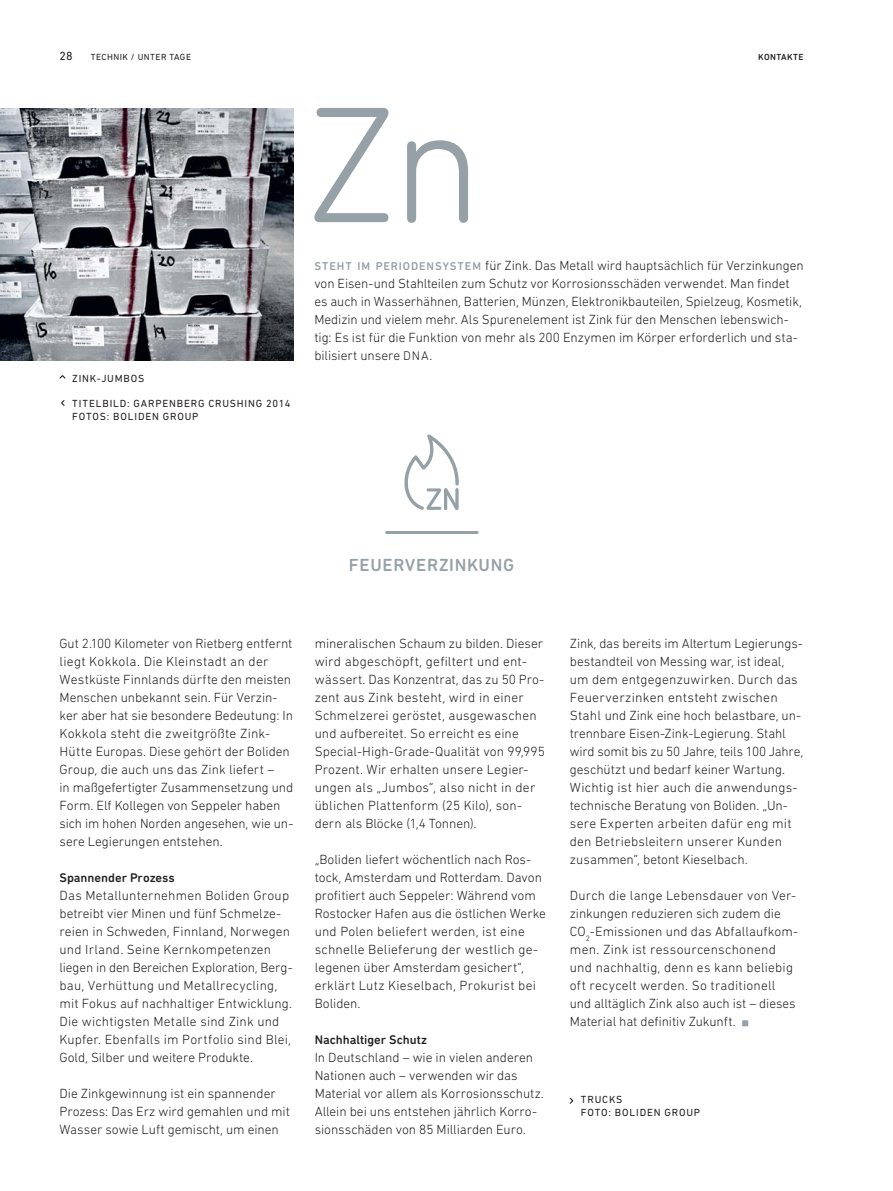
<style>
.page{position:relative;width:893px;height:1191px;background:#fff}
.page>*{position:absolute;margin:0;border:0;box-sizing:border-box;transform-origin:0 0}
.t1{font:300 168px "DIN Next Rounded LT Pro";color:#96a0a7}
.t2{font:500 17.85px "DIN Next Rounded LT Pro";letter-spacing:.04em;color:#96a0a7}
.t3{font:300 13.5px/18px "DIN Next Rounded LT Pro";color:#231f20}
.t4{font:500 12.75px "DIN Next Rounded LT Pro";color:#231f20}
.t5{font:12px "DIN Next Rounded LT Pro";color:#231f20}
.t6{font:10.5px/13.5px "DIN Next Rounded LT Pro";letter-spacing:.08em;color:#231f20}
.t7{font:9px "DIN Next Rounded LT Pro";letter-spacing:.05em;color:#231f20}
.t8{font:500 9px "DIN Next Rounded LT Pro";letter-spacing:.05em;color:#231f20}
.s1{font-weight:500;font-size:11.55px;color:#96a0a7}
.s2{font-size:12.75px}
</style>
<div class="page">
<img style="left:0;top:108px;width:293px;height:252px">
<svg style="left:570px;top:1097px;width:3px;height:6px"></svg>
<hr style="left:387px;top:531px;width:90px;height:3px;background:#96a0a7">
<svg style="left:404px;top:434px;width:55px;height:76px"></svg>
<svg style="left:742px;top:1020px;width:6px;height:6px"></svg>
<svg style="left:60px;top:375px;width:5px;height:3px"></svg>
<svg style="left:61px;top:400px;width:4px;height:6px"></svg>
<p class="t5" style="left:60px;top:51px;width:15px">28</p>
<p class="t7" style="left:91px;top:53px;width:102px">TECHNIK / UNTER TAGE</p>
<p class="t8" style="left:758px;top:53px;width:47px">KONTAKTE</p>
<h1 class="t1" style="left:306px;top:102px;width:178px">Zn</h1>
<p class="t6" style="left:72px;top:372px;width:74px">ZINK-JUMBOS</p>
<p class="t6" style="left:72px;top:397px;width:220px">TITELBILD: GARPENBERG CRUSHING 2014<br>FOTOS: BOLIDEN GROUP</p>
<p class="t3" style="left:314px;top:258px;width:491px"><span class="s1">STEHT IM PERIODENSYSTEM</span> für Zink. Das Metall wird hauptsächlich für Verzinkungen von Eisen-und Stahlteilen zum Schutz vor Korrosionsschäden verwendet. Man findet es auch in Wasserhähnen, Batterien, Münzen, Elektronikbauteilen, Spielzeug, Kosmetik, Medizin und vielem mehr. Als Spurenelement ist Zink für den Menschen lebenswich - tig: Es ist für die Funktion von mehr als 200 Enzymen im Körper erforderlich und sta&shy;bilisiert unsere <span class="s2">DNA</span>.</p>
<h2 class="t2" style="left:349px;top:558px;width:167px">FEUERVERZINKUNG</h2>
<p class="t3" style="left:60px;top:636px;width:235px">Gut 2.100 Kilometer von Rietberg entfernt liegt Kokkola. Die Kleinstadt an der Westküste Finnlands dürfte den meisten Menschen unbekannt sein. Für Verzin - ker aber hat sie besondere Bedeutung: In Kokkola steht die zweitgrößte Zink-Hütte Europas. Diese gehört der Boliden Group, die auch uns das Zink liefert –<br>in maßgefertigter Zusammensetzung und Form. Elf Kollegen von Seppeler haben sich im hohen Norden angesehen, wie un&shy;sere Legierungen entstehen.</p>
<p class="t4" style="left:60px;top:873px;width:117px">Spannender Prozess</p>
<p class="t3" style="left:60px;top:888px;width:235px">Das Metallunternehmen Boliden Group betreibt vier Minen und fünf Schmelze&shy;reien in Schweden, Finnland, Norwegen und Irland. Seine Kernkompetenzen liegen in den Bereichen Exploration, Berg&shy;bau, Verhüttung und Metallrecycling, mit Fokus auf nachhaltiger Entwicklung.<br>Die wichtigsten Metalle sind Zink und Kupfer. Ebenfalls im Portfolio sind Blei, Gold, Silber und weitere Produkte.</p>
<p class="t3" style="left:60px;top:1086px;width:232px">Die Zinkgewinnung ist ein spannender<br>Prozess: Das Erz wird gemahlen und mit<br>Wasser sowie Luft gemischt, um einen</p>
<p class="t3" style="left:315px;top:636px;width:232px">mineralischen Schaum zu bilden. Dieser wird abgeschöpft, gefiltert und ent&shy;wässert. Das Konzentrat, das zu 50 Pro&shy;zent aus Zink besteht, wird in einer Schmelzerei geröstet, ausgewaschen und aufbereitet. So erreicht es eine Special-High-Grade-Qualität von 99,995<br>Prozent. Wir er halten unsere Legier&shy;ungen als „Jumbos“, also nicht in der üblichen Plattenform (25 Kilo), son - dern als Blöcke (1,4 Tonnen).</p>
<p class="t3" style="left:315px;top:852px;width:233px">„Boliden liefert wöchentlich nach Ros&shy;tock, Amsterdam und Rotterdam. Davon profitiert auch Seppeler: Während vom Rostocker Hafen aus die östlichen Werke und Polen beliefert werden, ist eine schnelle Belieferung der westlich ge&shy;legenen über Amsterdam gesichert“, erklärt Lutz Kieselbach, Prokurist bei Boliden.</p>
<p class="t4" style="left:315px;top:1035px;width:114px">Nachhaltiger Schutz</p>
<p class="t3" style="left:315px;top:1050px;width:231px">In Deutschland – wie in vielen anderen Nationen auch – verwenden wir das Material vor allem als Korrosionsschutz.<br>Allein bei uns entstehen jährlich Korro&shy;sionsschäden von 85 Milliarden Euro.</p>
<p class="t3" style="left:570px;top:636px;width:235px">Zink, das bereits im Altertum Legierungs&shy;bestandteil von Messing war, ist ideal, um dem entgegenzuwirken. Durch das Feuerverzinken entsteht zwischen Stahl und Zink eine hoch belastbare, un&shy;trennbare Eisen-Zink-Legierung. Stahl wird somit bis zu 50 Jahre, teils 100 Jahre, geschützt und bedarf keiner Wartung.<br>Wichtig ist hier auch die anwendungs&shy;technische Beratung von Boliden. „Un&shy;sere Experten arbeiten dafür eng mit den Betriebsleitern unserer Kunden zusammen“, betont Kieselbach.</p>
<p class="t3" style="left:570px;top:888px;width:230px">Durch die lange Lebensdauer von Ver&shy;zinkungen reduzieren sich zudem die CO<sub>2</sub>-Emissionen und das Abfallaufkom&shy;men. Zink ist ressourcenschonend und nachhaltig, denn es kann beliebig oft recycelt werden. So traditionell und alltäglich Zink also auch ist – dieses Material hat definitiv Zukunft.</p>
<p class="t6" style="left:581px;top:1093px;width:121px">TRUCKS<br>FOTO: BOLIDEN GROUP</p>
</div>
